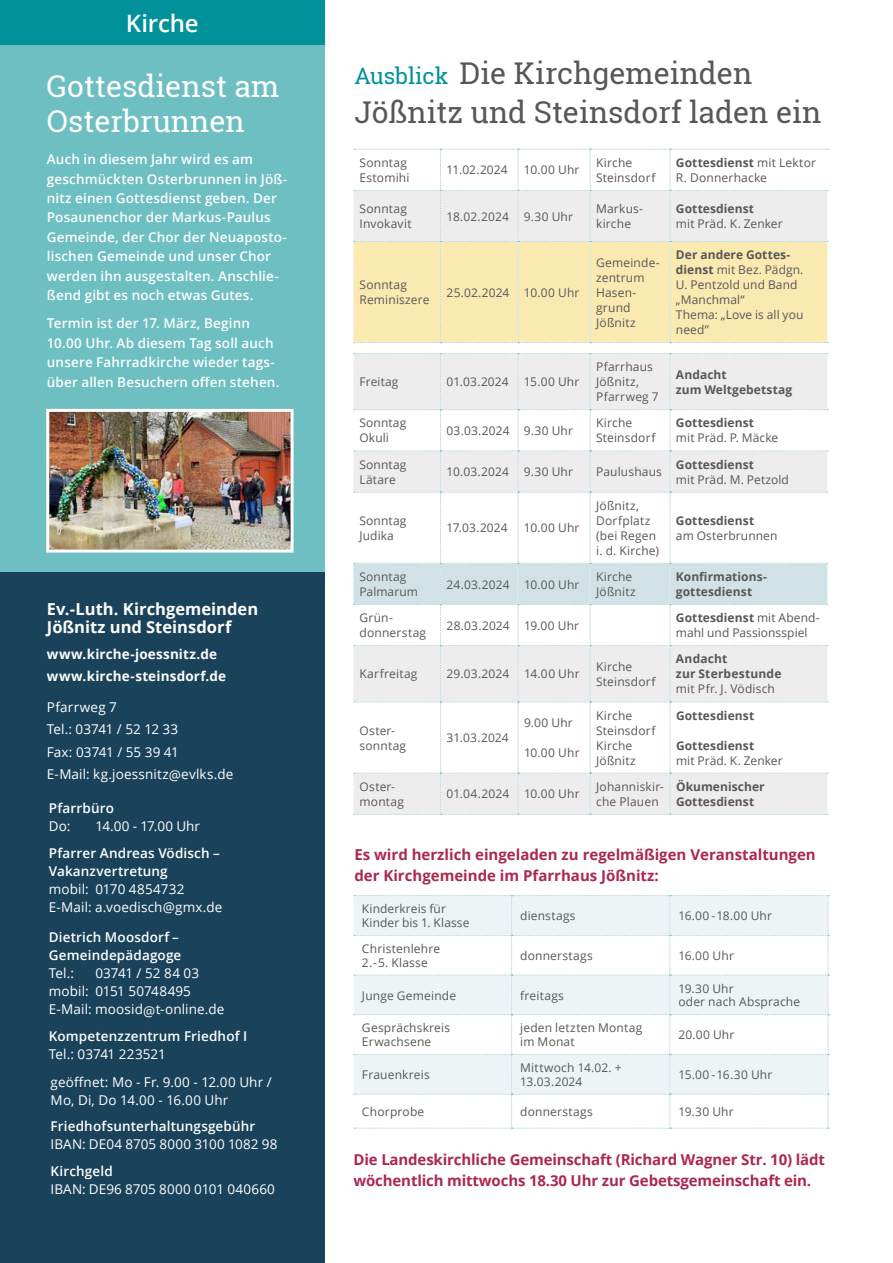
<style>
.page{position:relative;width:893px;height:1263px;background:#fff}
.page>*{position:absolute;margin:0;border:0;box-sizing:border-box;transform-origin:0 0}
.t1{font:30px/39px "Roboto Slab";color:#575756}
.t2{font:30px/34.5px "Roboto Slab";color:#fff}
.t3{font:600 24px "Open Sans";letter-spacing:-.005em;color:#fff}
.t4{font:700 16.5px/18px "Open Sans";color:#fff}
.t5{font:700 15px/21px "Open Sans";letter-spacing:-.01em;color:#ab284e}
.t6{font:600 13.5px/19.5px "Open Sans";letter-spacing:.01em;color:#fff}
.t7{font:13.5px/18px "Open Sans";letter-spacing:.01em;color:#fff}
.t8{font:700 13.5px/22.2px "Open Sans";letter-spacing:.01em;color:#fff}
.t9{font:12px/15px "Open Sans";letter-spacing:.015em;color:#575756}
.t10{font:700 12px/15px "Open Sans";letter-spacing:.01em;color:#575756}
.s1{font-size:22.5px;color:#00919b}
.s2{font-weight:700}
</style>
<div class="page">
<div style="left:0;top:0;width:325px;height:982px;background:#6dbfc2"></div>
<div style="left:0;top:0;width:325px;height:45px;background:#00919b"></div>
<img style="left:50px;top:413px;width:240px;height:136px">
<div style="left:46px;top:409px;width:248px;height:144px;border:3px solid #fff"></div>
<div style="left:0;top:572px;width:324px;height:691px;background:#1a435b"></div>
<svg style="left:354px;top:895px;width:475px;height:234px"></svg>
<svg style="left:353px;top:353px;width:475px;height:462px"></svg>
<svg style="left:353px;top:149px;width:475px;height:194px"></svg>
<h2 class="t3" style="left:126px;top:7px;width:75px">Kirche</h2>
<h1 class="t2" style="left:47px;top:69px;width:234px">Gottesdienst am<br>Osterbrunnen</h1>
<p class="t6" style="left:47px;top:149px;width:242px">Auch in diesem Jahr wird es am geschmückten Osterbrunnen in Jöß&shy;nitz einen Gottesdienst geben. Der Posaunenchor der Markus-Paulus Gemeinde, der Chor der Neuaposto&shy;lischen Gemeinde und unser Chor werden ihn ausgestalten. Anschlie&shy;ßend gibt es noch etwas Gutes.</p>
<p class="t6" style="left:47px;top:314px;width:234px">Termin ist der 17. März, Beginn 10.00 Uhr. Ab diesem Tag soll auch unsere Fahrradkirche wieder tags&shy;über allen Besuchern offen stehen.</p>
<h3 class="t4" style="left:47px;top:599px;width:213px">Ev.-Luth. Kirchgemeinden<br>Jößnitz und Steinsdorf</h3>
<p class="t8" style="left:47px;top:643px;width:181px">www.kirche-joessnitz.de www.kirche-steinsdorf.de</p>
<p class="t7" style="left:47px;top:696px;width:188px;line-height:22.2px">Pfarrweg 7<br>Tel.: 03741 / 52 12 33<br>Fax: 03741 / 55 39 41<br>E-Mail: kg.joessnitz@evlks.de</p>
<p class="t6" style="left:49px;top:798px;width:67px">Pfarrbüro</p>
<p class="t7" style="left:49px;top:817px;width:23px">Do:</p>
<p class="t7" style="left:95px;top:817px;width:106px">14.00 - 17.00 Uhr</p>
<p class="t6" style="left:49px;top:843px;width:173px;line-height:18px">Pfarrer Andreas Vödisch –<br>Vakanzvertretung</p>
<p class="t7" style="left:49px;top:879px;width:175px">mobil: 0170 4854732<br>E-Mail: a.voedisch@gmx.de</p>
<p class="t6" style="left:49px;top:928px;width:134px;line-height:18px">Dietrich Moosdorf –<br>Gemeindepädagoge</p>
<p class="t7" style="left:49px;top:964px;width:27px">Tel.:</p>
<p class="t7" style="left:49px;top:964px;width:177px;text-indent:46px">03741 / 52 84 03 mobil: 0151 50748495<br>E-Mail: moosid@t-online.de</p>
<p class="t6" style="left:49px;top:1026px;width:200px">Kompetenzzentrum Friedhof I</p>
<p class="t7" style="left:49px;top:1040px;width:224px;line-height:27.8px">Tel.: 03741 223521<br>geöffnet: Mo - Fr. 9.00 - 12.00 Uhr /</p>
<p class="t7" style="left:51px;top:1090px;width:179px">Mo, Di, Do 14.00 - 16.00 Uhr</p>
<p class="t6" style="left:51px;top:1116px;width:206px">Friedhofsunterhaltungsgebühr</p>
<p class="t7" style="left:51px;top:1135px;width:228px">IBAN: DE04 8705 8000 3100 1082 98</p>
<p class="t6" style="left:51px;top:1161px;width:64px">Kirchgeld</p>
<p class="t7" style="left:51px;top:1179px;width:226px">IBAN: DE96 8705 8000 0101 040660</p>
<h1 class="t1" style="left:354px;top:53px;width:469px"><span class="s1">Ausblick</span> Die Kirchgemeinden<br>Jößnitz und Steinsdorf laden ein</h1>
<p class="t9" style="left:359px;top:155px;width:51px">Sonntag<br>Estomihi</p>
<p class="t9" style="left:447px;top:162px;width:63px">11.02.2024</p>
<p class="t9" style="left:524px;top:162px;width:57px">10.00 Uhr</p>
<p class="t9" style="left:596px;top:155px;width:61px">Kirche<br>Steinsdorf</p>
<p class="t9" style="left:676px;top:155px;width:142px"><span class="s2">Gottesdienst</span> mit Lektor<br>R. Donnerhacke</p>
<p class="t9" style="left:359px;top:201px;width:54px">Sonntag<br>Invokavit</p>
<p class="t9" style="left:447px;top:208px;width:64px">18.02.2024</p>
<p class="t9" style="left:524px;top:208px;width:51px">9.30 Uhr</p>
<p class="t9" style="left:596px;top:201px;width:49px">Markus&shy;kirche</p>
<p class="t10" style="left:676px;top:201px;width:80px">Gottesdienst</p>
<p class="t9" style="left:676px;top:216px;width:108px">mit Präd. K. Zenker</p>
<p class="t9" style="left:359px;top:277px;width:72px">Sonntag<br>Reminiszere</p>
<p class="t9" style="left:447px;top:284px;width:134px">25.02.2024 10.00 Uhr</p>
<p class="t9" style="left:359px;top:374px;width:41px">Freitag</p>
<p class="t9" style="left:447px;top:374px;width:64px">01.03.2024</p>
<p class="t9" style="left:524px;top:374px;width:57px">15.00 Uhr</p>
<p class="t9" style="left:596px;top:254px;width:65px">Gemeinde&shy;zentrum<br>Hasen&shy;grund<br>Jößnitz</p>
<p class="t9" style="left:676px;top:247px;width:129px"><span class="s2">Der andere Gottes&shy;dienst</span> mit Bez. Pädgn.<br>U. Pentzold und Band „Manchmal“<br>Thema: „Love is all you need”</p>
<p class="t9" style="left:596px;top:359px;width:64px">Pfarrhaus<br>Jößnitz,<br>Pfarrweg 7</p>
<p class="t10" style="left:676px;top:367px;width:118px">Andacht<br>zum Weltgebetstag</p>
<p class="t9" style="left:359px;top:415px;width:48px">Sonntag<br>Okuli</p>
<p class="t9" style="left:447px;top:423px;width:128px">03.03.2024 9.30 Uhr</p>
<p class="t9" style="left:596px;top:415px;width:61px">Kirche<br>Steinsdorf</p>
<p class="t10" style="left:676px;top:415px;width:80px">Gottesdienst</p>
<p class="t9" style="left:676px;top:430px;width:104px">mit Präd. P. Mäcke</p>
<p class="t9" style="left:359px;top:456px;width:48px">Sonntag<br>Lätare</p>
<p class="t9" style="left:447px;top:464px;width:128px">10.03.2024 9.30 Uhr</p>
<p class="t9" style="left:596px;top:464px;width:67px">Paulushaus</p>
<p class="t9" style="left:359px;top:513px;width:48px">Sonntag<br>Judika</p>
<p class="t9" style="left:447px;top:520px;width:63px">17.03.2024</p>
<p class="t9" style="left:524px;top:520px;width:57px">10.00 Uhr</p>
<p class="t9" style="left:596px;top:498px;width:64px">Jößnitz,<br>Dorfplatz (bei Regen i. d. Kirche)</p>
<p class="t10" style="left:676px;top:456px;width:80px">Gottesdienst</p>
<p class="t9" style="left:676px;top:471px;width:115px">mit Präd. M. Petzold</p>
<p class="t10" style="left:676px;top:513px;width:80px">Gottesdienst</p>
<p class="t9" style="left:676px;top:528px;width:103px">am Osterbrunnen</p>
<p class="t9" style="left:360px;top:569px;width:60px">Sonntag<br>Palmarum</p>
<p class="t9" style="left:447px;top:576px;width:134px">24.03.2024 10.00 Uhr</p>
<p class="t9" style="left:596px;top:569px;width:41px">Kirche<br>Jößnitz</p>
<p class="t10" style="left:676px;top:569px;width:92px">Konfirmations&shy;gottesdienst</p>
<p class="t9" style="left:360px;top:610px;width:68px">Grün&shy;donnerstag</p>
<p class="t9" style="left:447px;top:617px;width:134px">28.03.2024 19.00 Uhr</p>
<p class="t9" style="left:676px;top:610px;width:145px"><span class="s2">Gottesdienst</span> mit Abend&shy;mahl und Passionsspiel</p>
<p class="t9" style="left:360px;top:666px;width:59px">Karfreitag</p>
<p class="t9" style="left:447px;top:666px;width:135px">29.03.2024 14.00 Uhr</p>
<p class="t9" style="left:596px;top:659px;width:61px">Kirche<br>Steinsdorf</p>
<p class="t10" style="left:676px;top:651px;width:107px">Andacht<br>zur Sterbestunde</p>
<p class="t9" style="left:676px;top:681px;width:100px">mit Pfr. J. Vödisch</p>
<p class="t9" style="left:360px;top:722px;width:48px">Oster&shy;sonntag</p>
<p class="t9" style="left:447px;top:730px;width:64px">31.03.2024</p>
<p class="t9" style="left:596px;top:707px;width:61px">Kirche<br>Steinsdorf<br>Kirche<br>Jößnitz</p>
<p class="t10" style="left:676px;top:707px;width:80px">Gottesdienst</p>
<p class="t9" style="left:524px;top:715px;width:50px">9.00 Uhr</p>
<p class="t9" style="left:524px;top:745px;width:57px">10.00 Uhr</p>
<p class="t10" style="left:676px;top:737px;width:80px">Gottesdienst</p>
<p class="t9" style="left:676px;top:752px;width:108px">mit Präd. K. Zenker</p>
<p class="t9" style="left:360px;top:779px;width:46px">Oster&shy;montag</p>
<p class="t9" style="left:447px;top:786px;width:134px">01.04.2024 10.00 Uhr</p>
<p class="t9" style="left:596px;top:779px;width:69px">Johanniskir&shy;che Plauen</p>
<p class="t10" style="left:676px;top:779px;width:90px">Ökumenischer<br>Gottesdienst</p>
<p class="t5" style="left:354px;top:843px;width:463px">Es wird herzlich eingeladen zu regelmäßigen Veranstaltungen der Kirchgemeinde im Pfarrhaus Jößnitz:</p>
<p class="t9" style="left:362px;top:902px;width:109px;line-height:13.5px">Kinderkreis für<br>Kinder bis 1. Klasse</p>
<p class="t9" style="left:520px;top:908px;width:57px">dienstags</p>
<p class="t9" style="left:678px;top:908px;width:95px">16.00 -18.00 Uhr</p>
<p class="t9" style="left:362px;top:942px;width:80px;line-height:13.5px">Christenlehre<br>2.-5. Klasse</p>
<p class="t9" style="left:520px;top:948px;width:74px">donnerstags</p>
<p class="t9" style="left:678px;top:948px;width:57px">16.00 Uhr</p>
<p class="t9" style="left:362px;top:987px;width:96px">Junge Gemeinde</p>
<p class="t9" style="left:520px;top:987px;width:45px">freitags</p>
<p class="t9" style="left:678px;top:981px;width:123px;line-height:13.5px">19.30 Uhr<br>oder nach Absprache</p>
<p class="t9" style="left:362px;top:1021px;width:90px;line-height:13.5px">Gesprächskreis<br>Erwachsene</p>
<p class="t9" style="left:520px;top:1021px;width:124px;line-height:13.5px">jeden letzten Montag im Monat</p>
<p class="t9" style="left:678px;top:1027px;width:58px">20.00 Uhr</p>
<p class="t9" style="left:362px;top:1067px;width:69px">Frauenkreis</p>
<p class="t9" style="left:520px;top:1061px;width:103px;line-height:13.5px">Mittwoch 14.02. +<br>13.03.2024</p>
<p class="t9" style="left:678px;top:1067px;width:95px">15.00 - 16.30 Uhr</p>
<p class="t9" style="left:362px;top:1103px;width:64px">Chorprobe</p>
<p class="t9" style="left:520px;top:1103px;width:74px">donnerstags</p>
<p class="t9" style="left:678px;top:1103px;width:57px">19.30 Uhr</p>
<p class="t5" style="left:353px;top:1148px;width:473px">Die Landeskirchliche Gemeinschaft (Richard Wagner Str. 10) lädt wöchentlich mittwochs 18.30 Uhr zur Gebetsgemeinschaft ein.</p>
</div>
